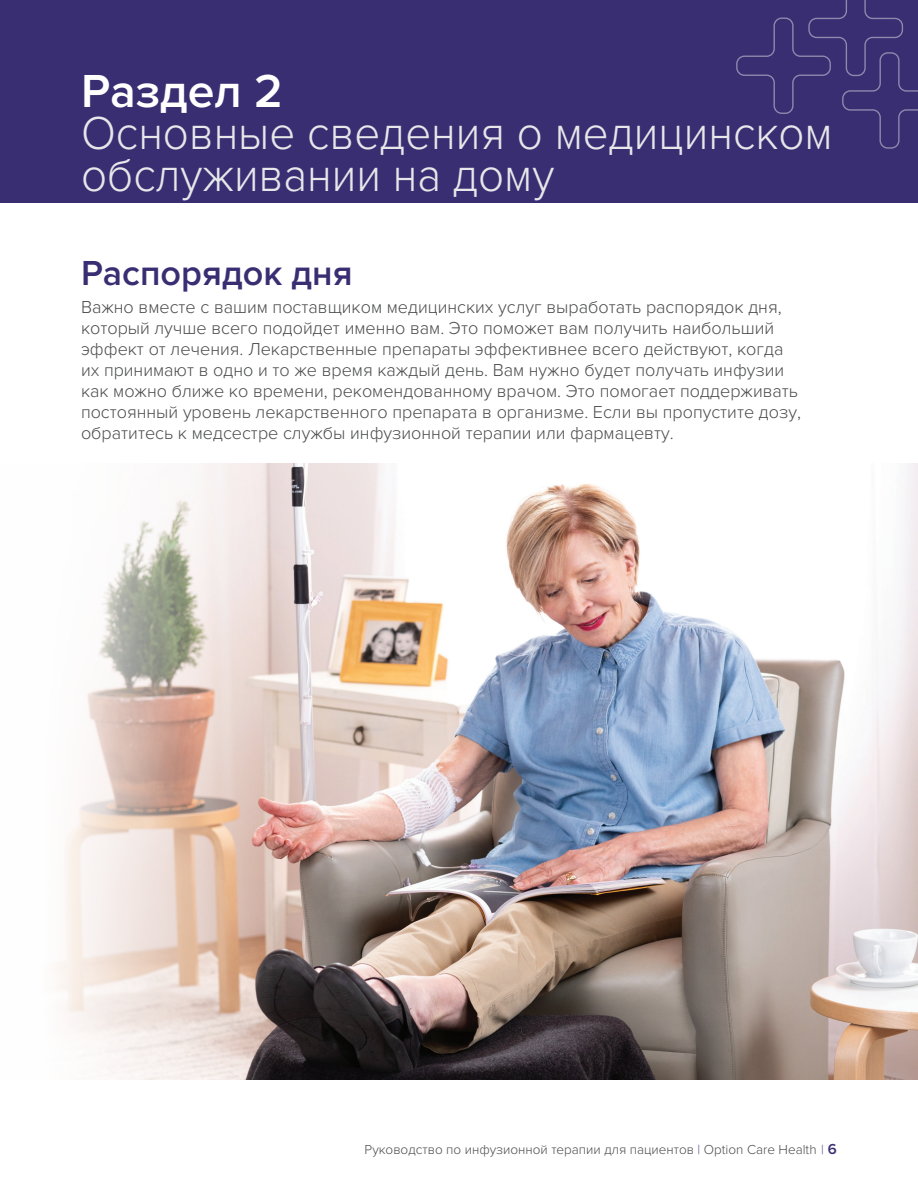
<style>
.page{position:relative;width:918px;height:1188px;background:#fff}
.page>*{position:absolute;margin:0;border:0;box-sizing:border-box;transform-origin:0 0}
.t1{font:300 48px/42px "Proxima Nova";color:#e6e7e9;scale:.95 1}
.t2{font:600 48px "Proxima Nova";color:#fff}
.t3{font:600 36px "Proxima Nova";color:#3a2e73}
.t4{font:300 18px/21px "Proxima Nova";color:#4b4c4d}
.t5{font:300 13.5px "Proxima Nova";color:#4b4c4d}
.s1{color:#524580}
.s2{font-weight:600;font-size:15px;color:#3a2e73}
</style>
<div class="page">
<div style="left:0;top:0;width:918px;height:202px;background:#3a2e73"></div>
<img style="left:56px;top:463px;width:862px;height:617px">
<svg style="left:736px;top:0;width:182px;height:149px"></svg>
<h1 class="t2" style="left:81px;top:63px;width:203px">Раздел 2</h1>
<h1 class="t1" style="left:81px;top:112px;width:793px">Основные сведения о медицинском обслуживании на дому</h1>
<h2 class="t3" style="left:81px;top:252px;width:273px">Распорядок дня</h2>
<p class="t4" style="left:81px;top:296px;width:722px">Важно вместе с вашим поставщиком медицинских услуг выработать распорядок дня, который лучше всего подойдет именно вам. Это поможет вам получить наибольший эффект от лечения. Лекарственные препараты эффективнее всего действуют, когда их принимают в одно и то же время каждый день. Вам нужно будет получать инфузии как можно ближе ко времени, рекомендованному врачом. Это помогает поддерживать постоянный уровень лекарственного препарата в организме. Если вы пропустите дозу, обратитесь к медсестре службы инфузионной терапии или фармацевту.</p>
<p class="t5" style="left:365px;top:1141px;width:474px">Руководство по инфузионной терапии для пациентов <span class="s1">|</span> Option Care Health <span class="s1">|</span> <span class="s2">6</span></p>
</div>
